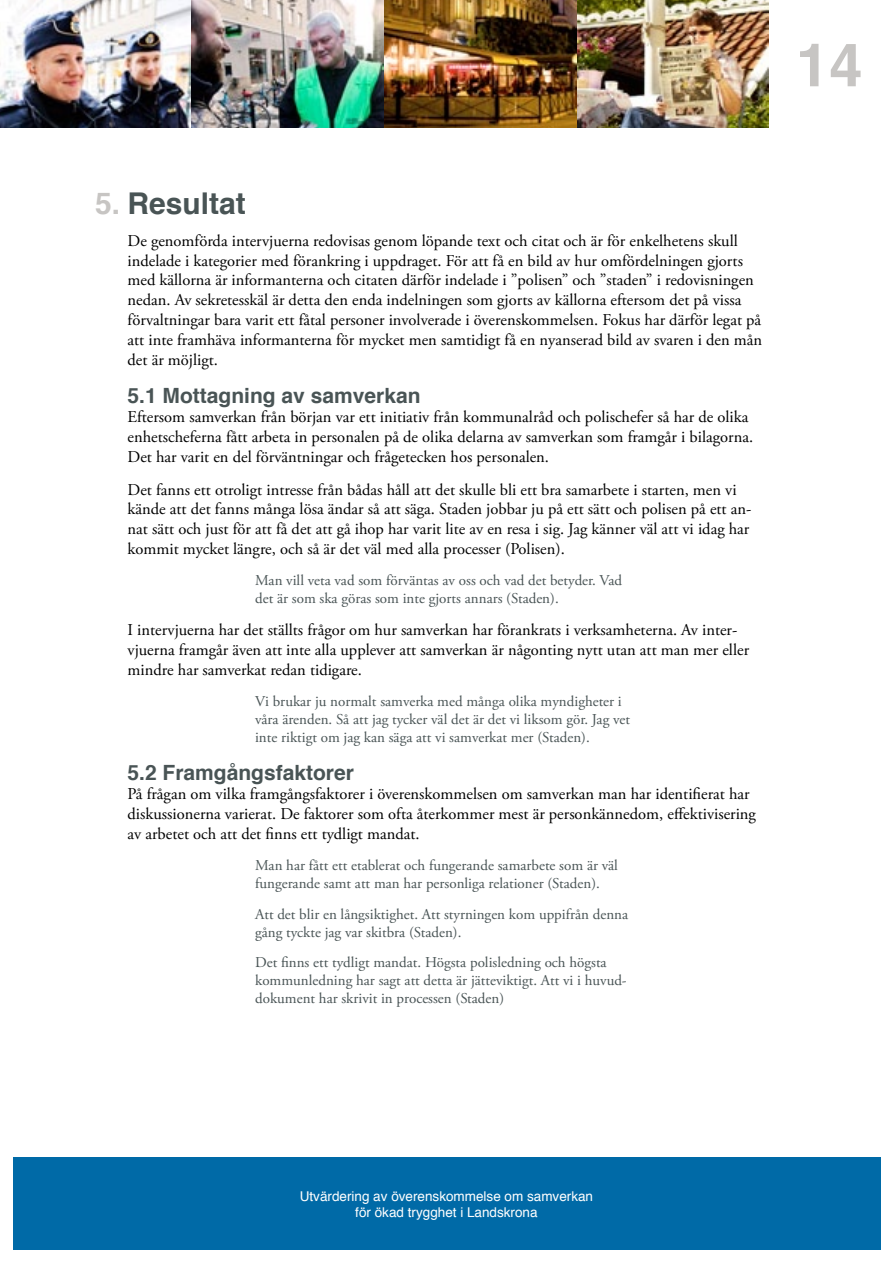
<style>
.page{position:relative;width:893px;height:1263px;background:#fff}
.page>*{position:absolute;margin:0;border:0;box-sizing:border-box;transform-origin:0 0}
.t1{font:700 60px "Helvetica";color:#c7c5c3}
.t2{font:700 30px "Helvetica";color:#495455}
.t3{font:700 21px "Helvetica";color:#495455}
.t4{font:16.5px/19.8px "Adobe Garamond Pro";color:#000}
.t5{font:15px/18px "Adobe Garamond Pro";color:#495455}
.t6{font:13.5px/16.2px "Helvetica";color:#fff;text-align:center}
.s1{color:#c7c5c3}
</style>
<div class="page">
<div style="left:13px;top:1157px;width:867px;height:93px;background:#006aa7"></div>
<img style="left:0;top:0;width:769px;height:128px">
<h1 class="t1" style="left:796px;top:17px;width:68px">14</h1>
<h2 class="t2" style="left:95px;top:179px;width:152px"><span class="s1">5.</span> Resultat</h2>
<p class="t4" style="left:128px;top:231px;width:636px">De genomförda intervjuerna redovisas genom löpande text och citat och är för enkelhetens skull indelade i kategorier med förankring i uppdraget. För att få en bild av hur omfördelningen gjorts med källorna är informanterna och citaten därför indelade i ”polisen” och ”staden” i redovisningen nedan. Av sekretesskäl är detta den enda indelningen som gjorts av källorna eftersom det på vissa förvaltningar bara varit ett fåtal personer involverade i överenskommelsen. Fokus har därför legat på att inte framhäva informanterna för mycket men samtidigt få en nyanserad bild av svaren i den mån det är möjligt.</p>
<p class="t3" style="left:128px;top:378px;width:294px">5.1 Mottagning av samverkan</p>
<p class="t4" style="left:128px;top:408px;width:627px">Eftersom samverkan från början var ett initiativ från kommunalråd och polischefer så har de olika enhetscheferna fått arbeta in personalen på de olika delarna av samverkan som framgår i bilagorna.<br>Det har varit en del förväntningar och frågetecken hos personalen.</p>
<p class="t4" style="left:128px;top:480px;width:625px">Det fanns ett otroligt intresse från bådas håll att det skulle bli ett bra samarbete i starten, men vi kände att det fanns många lösa ändar så att säga. Staden jobbar ju på ett sätt och polisen på ett an&shy;nat sätt och just för att få det att gå ihop har varit lite av en resa i sig. Jag känner väl att vi idag har kommit mycket längre, och så är det väl med alla processer (Polisen).</p>
<p class="t5" style="left:255px;top:571px;width:368px">Man vill veta vad som förväntas av oss och vad det betyder. Vad det är som ska göras som inte gjorts annars (Staden).</p>
<p class="t4" style="left:128px;top:621px;width:623px">I intervjuerna har det ställts frågor om hur samverkan har förankrats i verksamheterna. Av inter&shy;vjuerna framgår även att inte alla upplever att samverkan är någonting nytt utan att man mer eller mindre har samverkat redan tidigare.</p>
<p class="t5" style="left:255px;top:692px;width:376px">Vi brukar ju normalt samverka med många olika myndigheter i våra ärenden. Så att jag tycker väl det är det vi liksom gör. Jag vet inte riktigt om jag kan säga att vi samverkat mer (Staden).</p>
<p class="t3" style="left:128px;top:755px;width:228px">5.2 Framgångsfaktorer</p>
<p class="t4" style="left:128px;top:785px;width:630px">På frågan om vilka framgångsfaktorer i överenskommelsen om samverkan man har identifierat har diskussionerna varierat. De faktorer som ofta återkommer mest är personkännedom, effektivisering av arbetet och att det finns ett tydligt mandat.</p>
<p class="t5" style="left:255px;top:856px;width:364px">Man har fått ett etablerat och fungerande samarbete som är väl fungerande samt att man har personliga relationer (Staden).</p>
<p class="t5" style="left:255px;top:905px;width:374px">Att det blir en långsiktighet. Att styrningen kom uppifrån denna gång tyckte jag var skitbra (Staden).</p>
<p class="t5" style="left:255px;top:954px;width:373px">Det finns ett tydligt mandat. Högsta polisledning och högsta kommunledning har sagt att detta är jätteviktigt. Att vi i huvud&shy;dokument har skrivit in processen (Staden)</p>
<p class="t6" style="left:300px;top:1188px;width:295px">Utvärdering av överenskommelse om samverkan för ökad trygghet i Landskrona</p>
</div>
